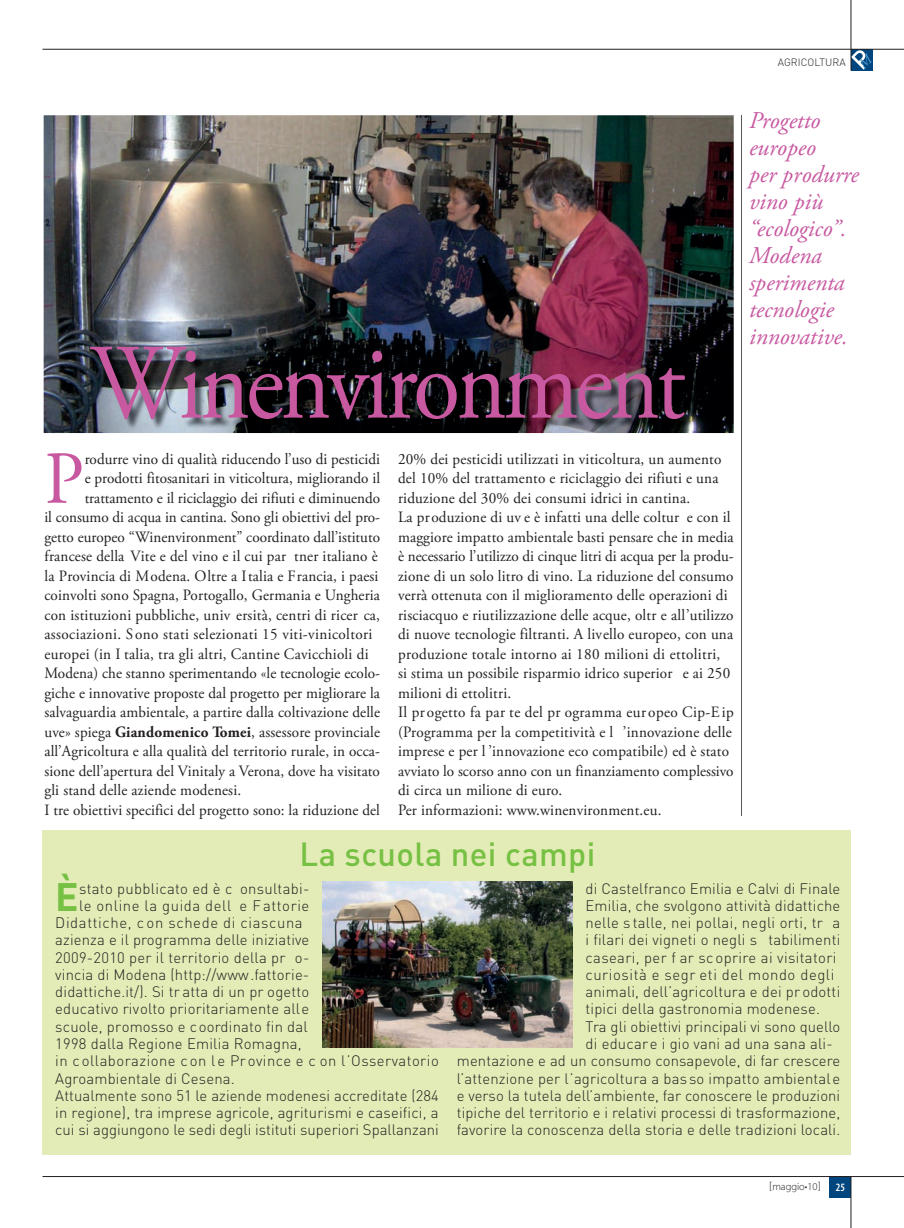
<style>
.page{position:relative;width:904px;height:1228px;background:#fff}
.page>*{position:absolute;margin:0;border:0;box-sizing:border-box;transform-origin:0 0}
.t1{font:106.95px "Adobe Garamond Pro";letter-spacing:-.04em;color:#c859a1;scale:.9 1}
.t2{font:74.55px "Adobe Garamond Pro";color:#c859a1;scale:.96 1}
.t3{font:700 39.3px "DIN";color:#76c043}
.t4{font:500 33px "DIN";letter-spacing:.01em;color:#76c043}
.t5{font:italic 24px/27px "Adobe Garamond Pro";color:#c859a1}
.t6{font:15.75px/19.5px "Adobe Garamond Pro";letter-spacing:.01em;color:#231f20;scale:.96 1}
.t7{font:300 15px "DIN";letter-spacing:.015em;color:#231f20}
.t8{font:300 15px "DIN";letter-spacing:.04em;color:#231f20}
.t9{font:600 condensed 11.25px "Myriad Pro";color:#fff}
.t10{font:300 10.5px "DIN";color:#231f20}
.t11{font:300 10.5px "Myriad Pro";color:#231f20}
.s1{font-weight:700}
.s2{font-family:"DIN"}
</style>
<div class="page">
<svg style="left:851px;top:50px;width:21px;height:20px"></svg>
<hr style="left:43px;top:49px;width:860px;height:1px;background:#231f20">
<hr style="left:850px;top:0;width:1px;height:70px;background:#231f20">
<div style="left:829px;top:1176px;width:21px;height:21px;background:#00467e"></div>
<hr style="left:850px;top:1176px;width:1px;height:51px;background:#231f20">
<hr style="left:43px;top:1176px;width:860px;height:1px;background:#231f20">
<img style="left:44px;top:115px;width:689px;height:318px">
<div style="left:43px;top:830px;width:807px;height:325px;background:#e3ecb6"></div>
<hr style="left:741px;top:115px;width:1px;height:700px;background:#57585a">
<img style="left:91px;top:348px;width:604px;height:82px">
<img style="left:322px;top:881px;width:250px;height:166px">
<p class="t10" style="left:777px;top:55px;width:69px">AGRICOLTURA</p>
<h1 class="t1" style="left:91px;top:319px;width:662px">Winenvironment</h1>
<h3 class="t5" style="left:748px;top:107px;width:111px">Progetto europeo<br>per produrre vino più “ecologico”.<br>Modena sperimenta tecnologie innovative.</h3>
<h2 class="t2" style="left:44px;top:434px;width:42px">P</h2>
<p class="t6" style="left:85px;top:449px;width:309px">rodurre vino di qualità riducendo l’uso di pesticidi</p>
<p class="t6" style="left:85px;top:469px;width:309px">e prodotti fitosanitari in viticoltura, migliorando il</p>
<p class="t6" style="left:85px;top:488px;width:309px">trattamento e il riciclaggio dei rifiuti e diminuendo</p>
<p class="t6" style="left:44px;top:508px;width:351px">il consumo di acqua in cantina. Sono gli obiettivi del pro-</p>
<p class="t6" style="left:44px;top:527px;width:351px">getto europeo “Winenvironment” coordinato dall’istituto</p>
<p class="t6" style="left:44px;top:547px;width:348px">francese della Vite e del vino e il cui par tner italiano è</p>
<p class="t6" style="left:44px;top:566px;width:349px">la Provincia di Modena. Oltre a Italia e Francia, i paesi</p>
<p class="t6" style="left:44px;top:586px;width:351px">coinvolti sono Spagna, Portogallo, Germania e Ungheria</p>
<p class="t6" style="left:44px;top:605px;width:351px">con istituzioni pubbliche, univ ersità, centri di ricer ca,</p>
<p class="t6" style="left:44px;top:625px;width:343px">associazioni. Sono stati selezionati 15 viti-vinicoltori</p>
<p class="t6" style="left:44px;top:644px;width:339px">europei (in I talia, tra gli altri, Cantine Cavicchioli di</p>
<p class="t6" style="left:44px;top:664px;width:351px">Modena) che stanno sperimentando «le tecnologie ecolo-</p>
<p class="t6" style="left:44px;top:683px;width:351px">giche e innovative proposte dal progetto per migliorare la</p>
<p class="t6" style="left:44px;top:703px;width:351px">salvaguardia ambientale, a partire dalla coltivazione delle</p>
<p class="t6" style="left:44px;top:722px;width:351px">uve» spiega <span class="s1">Giandomenico Tomei</span>, assessore provinciale</p>
<p class="t6" style="left:44px;top:742px;width:351px">all’Agricoltura e alla qualità del territorio rurale, in occa-</p>
<p class="t6" style="left:44px;top:761px;width:351px">sione dell’apertura del Vinitaly a Verona, dove ha visitato</p>
<p class="t6" style="left:44px;top:781px;width:206px">gli stand delle aziende modenesi.</p>
<p class="t6" style="left:44px;top:800px;width:351px">I tre obiettivi specifici del progetto sono: la riduzione del</p>
<p class="t6" style="left:398px;top:449px;width:351px">20% dei pesticidi utilizzati in viticoltura, un aumento del 10% del trattamento e riciclaggio dei rifiuti e una riduzione del 30% dei consumi idrici in cantina.<br>La produzione di uv e è infatti una delle coltur e con il maggiore impatto ambientale basti pensare che in media è necessario l’utilizzo di cinque litri di acqua per la produ&shy;zione di un solo litro di vino. La riduzione del consumo verrà ottenuta con il miglioramento delle operazioni di risciacquo e riutilizzazione delle acque, oltr e all’utilizzo di nuove tecnologie filtranti. A livello europeo, con una produzione totale intorno ai 180 milioni di ettolitri,<br>si stima un possibile risparmio idrico superior e ai 250 milioni di ettolitri.<br>Il pr ogetto fa par te del pr ogramma eur opeo Cip-E ip (Programma per la competitività e l ’innovazione delle imprese e per l ’innovazione eco compatibile) ed è stato avviato lo scorso anno con un finanziamento complessivo di circa un milione di euro.<br>Per informazioni: www.winenvironment.eu.</p>
<h3 class="t4" style="left:299px;top:832px;width:297px">La scuola nei campi</h3>
<h3 class="t3" style="left:55px;top:871px;width:25px">È</h3>
<p class="t7" style="left:79px;top:879px;width:231px">stato pubblicato ed è c onsultabi-</p>
<p class="t7" style="left:585px;top:879px;width:256px">di Castelfranco Emilia e Calvi di Finale</p>
<p class="t7" style="left:585px;top:896px;width:256px">Emilia, che svolgono attività didattiche</p>
<p class="t7" style="left:585px;top:913px;width:256px">nelle s talle, nei pollai, negli orti, tr a</p>
<p class="t7" style="left:585px;top:930px;width:256px">i filari dei vigneti o negli s tabilimenti</p>
<p class="t7" style="left:585px;top:948px;width:252px">caseari, per f ar scoprire ai visitatori</p>
<p class="t8" style="left:585px;top:965px;width:250px">curiosità e segr eti del mondo degli</p>
<p class="t7" style="left:585px;top:982px;width:256px">animali, dell’agricoltura e dei pr odotti</p>
<p class="t7" style="left:585px;top:999px;width:236px">tipici della gastronomia modenese.</p>
<p class="t7" style="left:585px;top:1017px;width:256px">Tra gli obiettivi principali vi sono quello</p>
<p class="t7" style="left:585px;top:1034px;width:249px">di educare i gio vani ad una sana ali-</p>
<p class="t7" style="left:457px;top:1051px;width:385px">mentazione e ad un consumo consapevole, di far crescere</p>
<p class="t7" style="left:457px;top:1068px;width:385px">l’attenzione per l’agricoltura a bas so impatto ambientale</p>
<p class="t7" style="left:457px;top:1086px;width:385px">e verso la tutela dell’ambiente, far conoscere le produzioni</p>
<p class="t7" style="left:457px;top:1103px;width:385px">tipiche del territorio e i relativi processi di trasformazione,</p>
<p class="t7" style="left:457px;top:1120px;width:385px">favorire la conoscenza della storia e delle tradizioni locali.</p>
<p class="t8" style="left:79px;top:896px;width:231px">le online la guida dell e Fattorie</p>
<p class="t8" style="left:55px;top:913px;width:249px">Didattiche, c on schede di ciascuna</p>
<p class="t7" style="left:55px;top:930px;width:255px">azienza e il programma delle iniziative</p>
<p class="t7" style="left:55px;top:948px;width:255px">2009-2010 per il territorio della pr o-</p>
<p class="t7" style="left:55px;top:965px;width:255px">vincia di Modena (http://www.fattorie-</p>
<p class="t7" style="left:55px;top:982px;width:255px">didattiche.it/). Si tr atta di un pr ogetto</p>
<p class="t7" style="left:55px;top:999px;width:255px">educativo rivolto prioritariamente alle</p>
<p class="t7" style="left:55px;top:1017px;width:254px">scuole, promosso e coordinato fin dal</p>
<p class="t7" style="left:55px;top:1034px;width:248px">1998 dalla Regione Emilia Romagna,</p>
<p class="t7" style="left:55px;top:1051px;width:385px">in c ollaborazione con le Province e c on l’Osservatorio</p>
<p class="t7" style="left:55px;top:1068px;width:181px">Agroambientale di Cesena.</p>
<p class="t7" style="left:55px;top:1086px;width:385px">Attualmente sono 51 le aziende modenesi accreditate (284</p>
<p class="t7" style="left:55px;top:1103px;width:384px">in regione), tra imprese agricole, agriturismi e caseifici, a</p>
<p class="t7" style="left:55px;top:1120px;width:385px">cui si aggiungono le sedi degli istituti superiori Spallanzani</p>
<p class="t11" style="left:769px;top:1181px;width:53px"><span class="s2">[</span>maggio•10<span class="s2">]</span></p>
<p class="t9" style="left:835px;top:1181px;width:11px">25</p>
</div>
